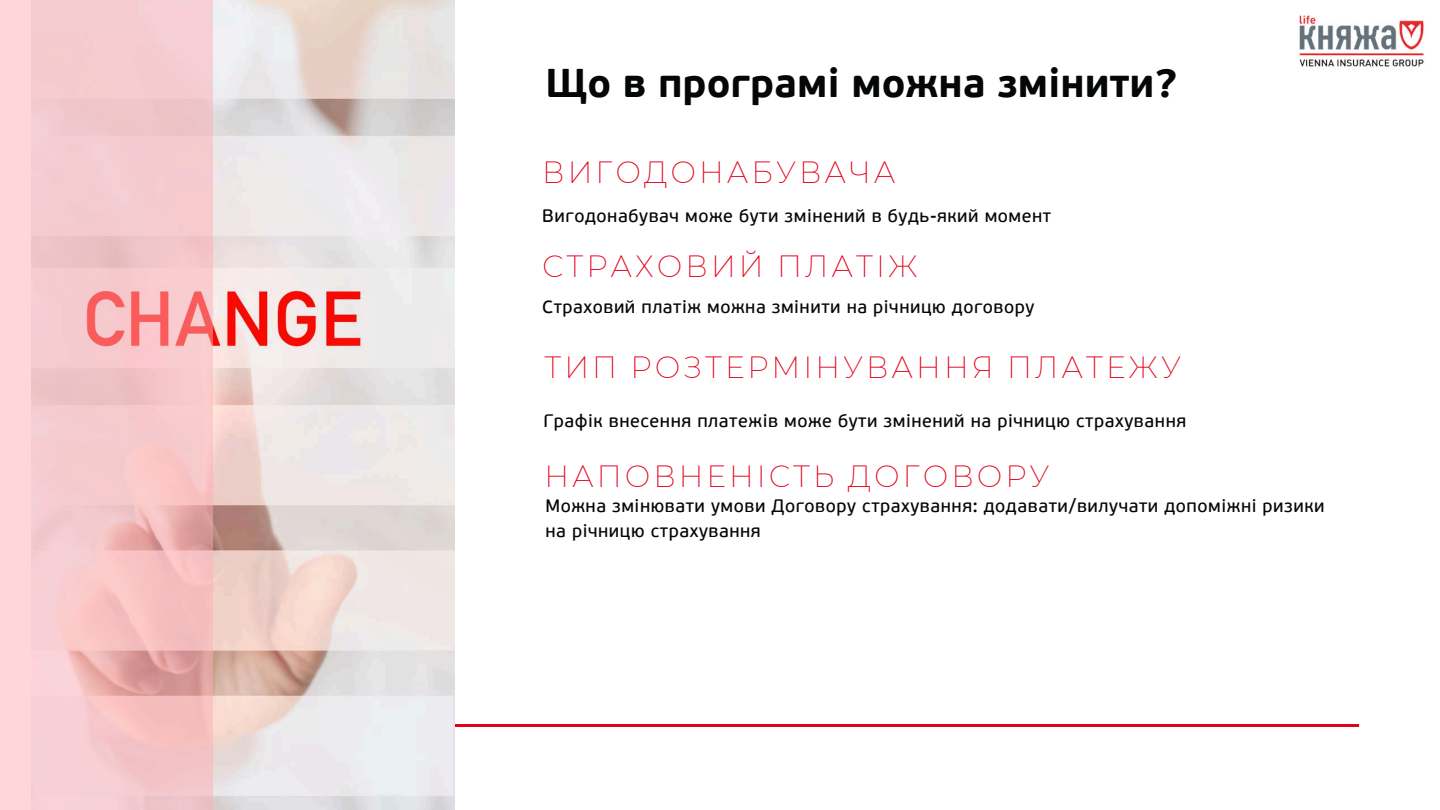
<style>
.page{position:relative;width:1440px;height:810px;background:#fff}
.page>*{position:absolute;margin:0;border:0;box-sizing:border-box;transform-origin:0 0}
.t1{font:700 40px "PF Beau Sans Pro";color:#050707}
.t2{font:200 30px "Montserrat";letter-spacing:.1em;color:#e2001a}
.t3{font:18px/24.7px "PF Beau Sans Pro Bbook";letter-spacing:.03em;color:#050707}
</style>
<div class="page">
<hr style="left:81px;top:724px;width:1278px;height:3px;background:#e2001a">
<img style="left:213px;top:0;width:242px;height:810px">
<svg style="left:0;top:0;width:213px;height:810px;fill:#f5cace"></svg>
<img style="left:1299px;top:15px;width:125px;height:53px">
<h1 class="t1" style="left:546px;top:67px;width:634px">Що в програмі можна змінити?</h1>
<h2 class="t2" style="left:542px;top:153px;width:355px">ВИГОДОНАБУВАЧА</h2>
<p class="t3" style="left:542px;top:206px;width:511px">Вигодонабувач може бути змінений в будь-який момент</p>
<h2 class="t2" style="left:542px;top:248px;width:377px">СТРАХОВИЙ ПЛАТІЖ</h2>
<p class="t3" style="left:542px;top:296px;width:494px">Страховий платіж можна змінити на річницю договору</p>
<h2 class="t2" style="left:544px;top:349px;width:638px">ТИП РОЗТЕРМІНУВАННЯ ПЛАТЕЖУ</h2>
<p class="t3" style="left:543px;top:410px;width:644px">Графік внесення платежів може бути змінений на річницю страхування</p>
<h2 class="t2" style="left:544px;top:458px;width:507px">НАПОВНЕНІСТЬ ДОГОВОРУ</h2>
<p class="t3" style="left:546px;top:496px;width:781px">Можна змінювати умови Договору страхування: додавати/вилучати допоміжні ризики на річницю страхування</p>
</div>
